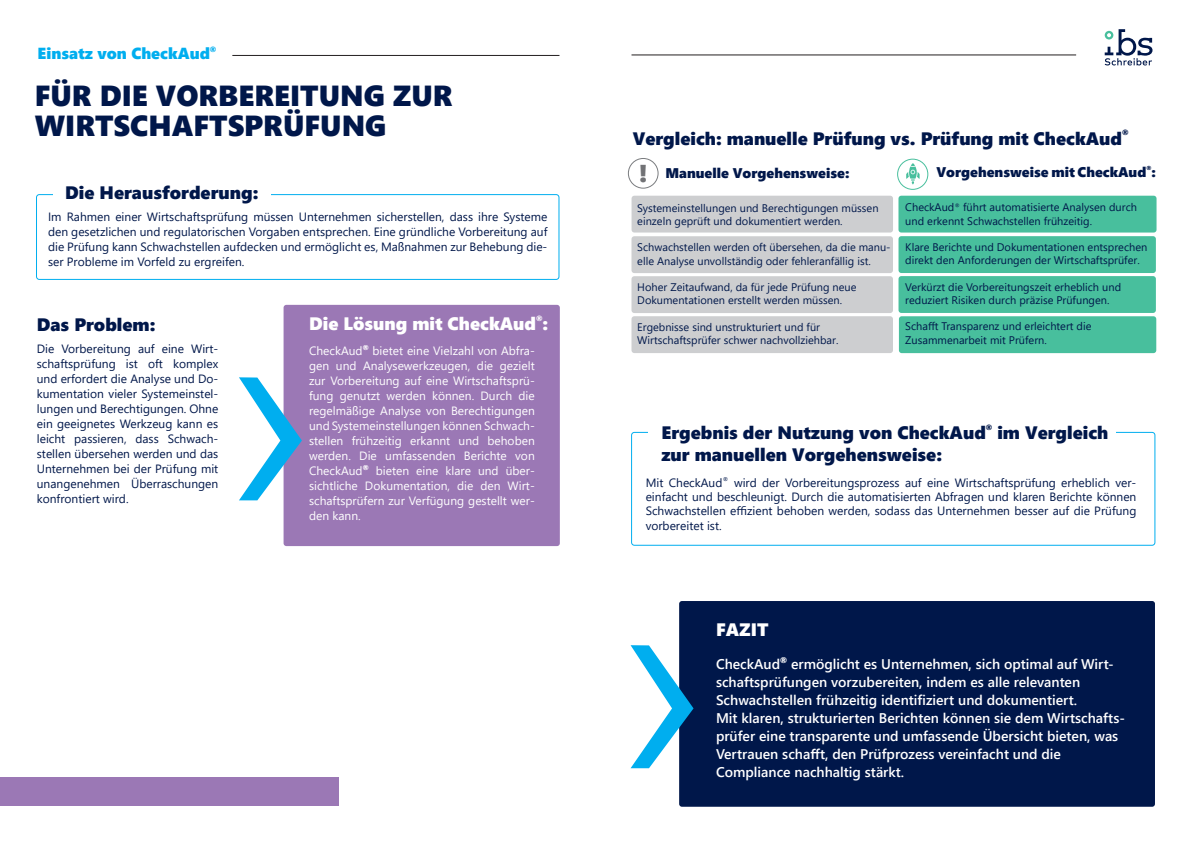
<style>
.page{position:relative;width:1191px;height:842px;background:#fff}
.page>*{position:absolute;margin:0;border:0;box-sizing:border-box;transform-origin:0 0}
.t1{font:29px/30px "Segoe UI Black";color:#00174a}
.t2{font:24.4px "Segoe UI Black";color:#717275}
.t3{font:18px "Segoe UI Black";color:#00174a}
.t4{font:18px "Segoe UI Black";color:#fff}
.t5{font:16px "Segoe UI Black";color:#00aeef}
.t6{font:600 14px/18px "Segoe UI";color:#fff}
.t7{font:14px "Segoe UI Black";color:#00174a}
.t8{font:12px/15px "Segoe UI";color:#00174a;text-align:justify}
.t9{font:12px/15px "Segoe UI";color:#fff;text-align:justify}
.t10{font:11px/13.2px "Segoe UI";color:#00174a}
.t11{font:7.6px "Segoe UI Black";color:#00174a}
.t12{font:7.6px "Segoe UI Black";color:#00aeef}
.t13{font:7.6px "Segoe UI Black";color:#fff}
.t14{font:5.8px "Segoe UI Black";color:#00174a}
</style>
<div class="page">
<div style="left:283px;top:305px;width:277px;height:241px;background:#9b78b5;border-radius:3px"></div>
<svg style="left:239px;top:377px;width:63px;height:123px"></svg>
<div style="left:36px;top:194px;width:523px;height:86px;border:1px solid #00aeef;border-radius:3px"></div>
<div style="left:53px;top:186px;width:217px;height:22px;background:#fff"></div>
<hr style="left:232px;top:55px;width:327px;height:1px;background:#231f20">
<div style="left:898px;top:196px;width:258px;height:37px;background:#48bf9d;border-radius:3px"></div>
<div style="left:898px;top:236px;width:257px;height:37px;background:#48bf9d;border-radius:3px"></div>
<div style="left:898px;top:276px;width:257px;height:37px;background:#48bf9d;border-radius:3px"></div>
<div style="left:899px;top:316px;width:257px;height:37px;background:#48bf9d;border-radius:3px"></div>
<div style="left:631px;top:236px;width:262px;height:37px;background:#cdced0;border-radius:3px"></div>
<div style="left:631px;top:276px;width:262px;height:37px;background:#cdced0;border-radius:3px"></div>
<div style="left:631px;top:316px;width:262px;height:37px;background:#cdced0;border-radius:3px"></div>
<div style="left:631px;top:196px;width:262px;height:37px;background:#cdced0;border-radius:3px"></div>
<svg style="left:1104px;top:29px;width:48px;height:36px"></svg>
<div style="left:679px;top:601px;width:476px;height:206px;background:#00174a;border-radius:3px"></div>
<div style="left:631px;top:432px;width:524px;height:114px;border:1px solid #00aeef;border-radius:3px"></div>
<div style="left:648px;top:431px;width:368px;height:43px;background:#fff"></div>
<div style="left:661px;top:426px;width:454px;height:44px;background:#fff"></div>
<hr style="left:631px;top:55px;width:445px;height:1px;background:#231f20">
<svg style="left:630px;top:645px;width:63px;height:123px"></svg>
<div style="left:897px;top:159px;width:31px;height:31px;border:1px solid #48bf9d;border-radius:50%"></div>
<svg style="left:906px;top:163px;width:13px;height:22px"></svg>
<div style="left:628px;top:158px;width:30px;height:31px;border:1px solid #7a7c7f;border-radius:50%"></div>
<div style="left:0;top:778px;width:339px;height:28px;background:#9b78b5"></div>
<p class="t5" style="left:38px;top:42px;width:174px">Einsatz von CheckAud</p>
<p class="t12" style="left:210px;top:44px;width:8px">®</p>
<p class="t1" style="left:35px;top:79px;width:419px">FÜR DIE VORBEREITUNG ZUR<br>WIRTSCHAFTSPRÜFUNG</p>
<p class="t3" style="left:65px;top:179px;width:195px">Die Herausforderung:</p>
<p class="t8" style="left:48px;top:209px;width:501px">Im Rahmen einer Wirtschaftsprüfung müssen Unternehmen sicherstellen, dass ihre Systeme den gesetzlichen und regulatorischen Vorgaben entsprechen. Eine gründliche Vorbereitung auf die Prüfung kann Schwachstellen aufdecken und ermöglicht es, Maßnahmen zur Behebung die&shy;ser Probleme im Vorfeld zu ergreifen.</p>
<p class="t13" style="left:536px;top:313px;width:8px">®</p>
<p class="t3" style="left:37px;top:312px;width:120px">Das Problem:</p>
<p class="t4" style="left:309px;top:311px;width:241px">Die Lösung mit CheckAud :</p>
<p class="t8" style="left:37px;top:341px;width:183px">Die Vorbereitung auf eine Wirt&shy;schaftsprüfung ist oft komplex und erfordert die Analyse und Do&shy;kumentation vieler Systemeinstel&shy;lungen und Berechtigungen. Ohne ein geeignetes Werkzeug kann es leicht passieren, dass Schwach&shy;stellen übersehen werden und das Unternehmen bei der Prüfung mit unangenehmen Überraschungen konfrontiert wird.</p>
<p class="t9" style="left:309px;top:342px;width:227px">CheckAud<sup>®</sup> bietet eine Vielzahl von Abfra&shy;gen und Analysewerkzeugen, die gezielt zur Vorbereitung auf eine Wirtschaftsprü&shy;fung genutzt werden können. Durch die regelmäßige Analyse von Berechtigungen und Systemeinstellungen können Schwach&shy;stellen frühzeitig erkannt und behoben werden. Die umfassenden Berichte von CheckAud<sup>®</sup> bieten eine klare und über&shy;sichtliche Dokumentation, die den Wirt&shy;schaftsprüfern zur Verfügung gestellt wer&shy;den kann.</p>
<p class="t3" style="left:632px;top:125px;width:491px">Vergleich: manuelle Prüfung vs. Prüfung mit CheckAud</p>
<p class="t11" style="left:1122px;top:127px;width:8px">®</p>
<p class="t7" style="left:665px;top:163px;width:186px">Manuelle Vorgehensweise:</p>
<p class="t7" style="left:936px;top:162px;width:221px">Vorgehensweise mit CheckAud :</p>
<p class="t2" style="left:638px;top:156px;width:10px">!</p>
<p class="t14" style="left:1146px;top:163px;width:6px">®</p>
<p class="t10" style="left:637px;top:200px;width:243px">Systemeinstellungen und Berechtigungen müssen einzeln geprüft und dokumentiert werden.</p>
<p class="t10" style="left:637px;top:240px;width:255px">Schwachstellen werden oft übersehen, da die manu&shy;elle Analyse unvollständig oder fehleranfällig ist.</p>
<p class="t10" style="left:637px;top:279px;width:221px">Hoher Zeitaufwand, da für jede Prüfung neue</p>
<p class="t10" style="left:637px;top:293px;width:206px">Dokumentationen erstellt werden müssen.</p>
<p class="t10" style="left:637px;top:319px;width:184px">Ergebnisse sind unstrukturiert und für</p>
<p class="t10" style="left:637px;top:332px;width:203px">Wirtschaftsprüfer schwer nachvollziehbar.</p>
<p class="t10" style="left:905px;top:200px;width:233px">CheckAud<sup>®</sup> führt automatisierte Analysen durch und erkennt Schwachstellen frühzeitig.</p>
<p class="t10" style="left:905px;top:240px;width:243px">Klare Berichte und Dokumentationen entsprechen direkt den Anforderungen der Wirtschaftsprüfer.</p>
<p class="t10" style="left:905px;top:279px;width:217px">Verkürzt die Vorbereitungszeit erheblich und</p>
<p class="t10" style="left:905px;top:292px;width:206px">reduziert Risiken durch präzise Prüfungen.</p>
<p class="t10" style="left:905px;top:319px;width:188px">Schafft Transparenz und erleichtert die</p>
<p class="t10" style="left:905px;top:332px;width:143px">Zusammenarbeit mit Prüfern.</p>
<p class="t3" style="left:661px;top:420px;width:326px">Ergebnis der Nutzung von CheckAud</p>
<p class="t11" style="left:986px;top:422px;width:8px">®</p>
<p class="t3" style="left:997px;top:420px;width:112px">im Vergleich</p>
<p class="t3" style="left:661px;top:441px;width:282px">zur manuellen Vorgehensweise:</p>
<p class="t8" style="left:645px;top:474px;width:492px;line-height:14.4px">Mit CheckAud<sup>®</sup> wird der Vorbereitungsprozess auf eine Wirtschaftsprüfung erheblich ver&shy;einfacht und beschleunigt. Durch die automatisierten Abfragen und klaren Berichte können Schwachstellen effizient behoben werden, sodass das Unternehmen besser auf die Prüfung vorbereitet ist.</p>
<p class="t4" style="left:716px;top:617px;width:54px">FAZIT</p>
<p class="t6" style="left:716px;top:654px;width:410px">CheckAud<sup>®</sup> ermöglicht es Unternehmen, sich optimal auf Wirt&shy;schaftsprüfungen vorzubereiten, indem es alle relevanten Schwachstellen frühzeitig identifiziert und dokumentiert.<br>Mit klaren, strukturierten Berichten können sie dem Wirtschafts&shy;prüfer eine transparente und umfassende Übersicht bieten, was Vertrauen schafft, den Prüfprozess vereinfacht und die Compliance nachhaltig stärkt.</p>
</div>
